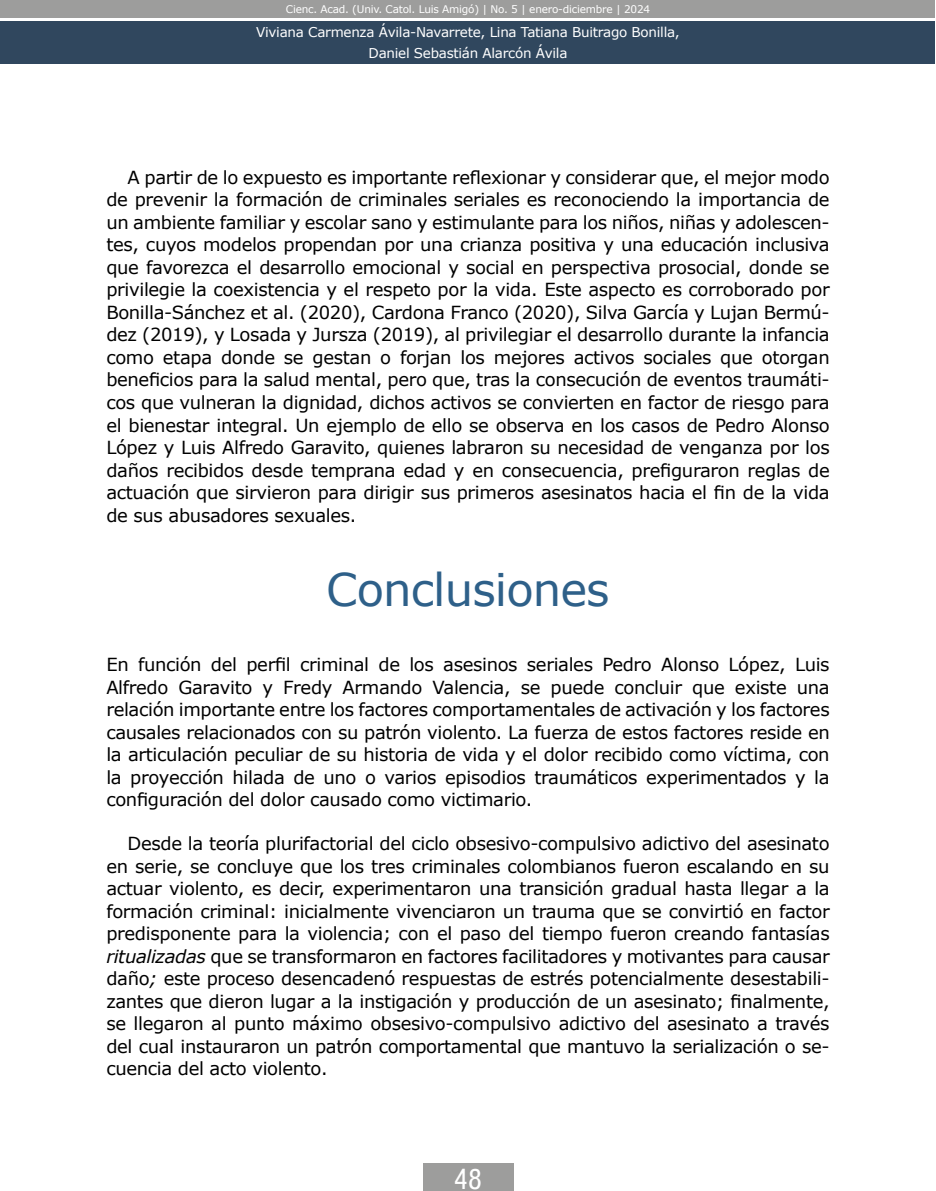
<style>
.page{position:relative;width:936px;height:1191px;background:#fff}
.page>*{position:absolute;margin:0;border:0;box-sizing:border-box;transform-origin:0 0}
.t1{font:45px "Verdana";letter-spacing:-.02em;color:#2e6089}
.t2{font:27px "Arena Condensed";color:#fff}
.t3{font:18px/22.5px "Verdana";letter-spacing:-.02em;color:#000;text-align:justify}
.t4{font:13.5px/21px "Verdana";letter-spacing:-.02em;color:#fff;text-align:center}
.t5{font:10.5px "Verdana";letter-spacing:-.02em;color:#fff}
.s1{font-style:italic}
</style>
<div class="page">
<div style="left:0;top:21px;width:934px;height:43px;background:#30475e"></div>
<div style="left:0;top:0;width:934px;height:18px;background:#9d9d9c"></div>
<div style="left:423px;top:1163px;width:90px;height:28px;background:#9d9d9c"></div>
<p class="t5" style="left:286px;top:2px;width:366px">Cienc. Acad. (Univ. Catol. Luis Amigó) | No. 5 | enero-diciembre | 2024</p>
<p class="t4" style="left:256px;top:21px;width:425px">Viviana Carmenza Ávila-Navarrete, Lina Tatiana Buitrago Bonilla,<br>Daniel Sebastián Alarcón Ávila</p>
<p class="t3" style="left:106px;top:166px;width:724px;text-indent:21px">A partir de lo expuesto es importante reflexionar y considerar que, el mejor modo de prevenir la formación de criminales seriales es reconociendo la importancia de un ambiente familiar y escolar sano y estimulante para los niños, niñas y adolescen&shy;tes, cuyos modelos propendan por una crianza positiva y una educación inclusiva que favorezca el desarrollo emocional y social en perspectiva prosocial, donde se privilegie la coexistencia y el respeto por la vida. Este aspecto es corroborado por Bonilla-Sánchez et al. (2020), Cardona Franco (2020), Silva García y Lujan Bermú&shy;dez (2019), y Losada y Jursza (2019), al privilegiar el desarrollo durante la infancia como etapa donde se gestan o forjan los mejores activos sociales que otorgan beneficios para la salud mental, pero que, tras la consecución de eventos traumáti&shy;cos que vulneran la dignidad, dichos activos se convierten en factor de riesgo para el bienestar integral. Un ejemplo de ello se observa en los casos de Pedro Alonso López y Luis Alfredo Garavito, quienes labraron su necesidad de venganza por los daños recibidos desde temprana edad y en consecuencia, prefiguraron reglas de actuación que sirvieron para dirigir sus primeros asesinatos hacia el fin de la vida de sus abusadores sexuales.</p>
<h1 class="t1" style="left:326px;top:559px;width:285px">Conclusiones</h1>
<p class="t3" style="left:106px;top:653px;width:724px">En función del perfil criminal de los asesinos seriales Pedro Alonso López, Luis Alfredo Garavito y Fredy Armando Valencia, se puede concluir que existe una relación importante entre los factores comportamentales de activación y los factores causales relacionados con su patrón violento. La fuerza de estos factores reside en la articulación peculiar de su historia de vida y el dolor recibido como víctima, con la proyección hilada de uno o varios episodios traumáticos experimentados y la configuración del dolor causado como victimario.</p>
<p class="t3" style="left:106px;top:832px;width:725px;text-indent:21px">Desde la teoría plurifactorial del ciclo obsesivo-compulsivo adictivo del asesinato en serie, se concluye que los tres criminales colombianos fueron escalando en su actuar violento, es decir, experimentaron una transición gradual hasta llegar a la formación criminal: inicialmente vivenciaron un trauma que se convirtió en factor predisponente para la violencia; con el paso del tiempo fueron creando fantasías <span class="s1">ritualizadas</span> que se transformaron en factores facilitadores y motivantes para causar daño<span class="s1">;</span> este proceso desencadenó respuestas de estrés potencialmente desestabili&shy;zantes que dieron lugar a la instigación y producción de un asesinato; finalmente, se llegaron al punto máximo obsesivo-compulsivo adictivo del asesinato a través del cual instauraron un patrón comportamental que mantuvo la serialización o se&shy;cuencia del acto violento.</p>
<h2 class="t2" style="left:454px;top:1163px;width:29px">48</h2>
</div>
